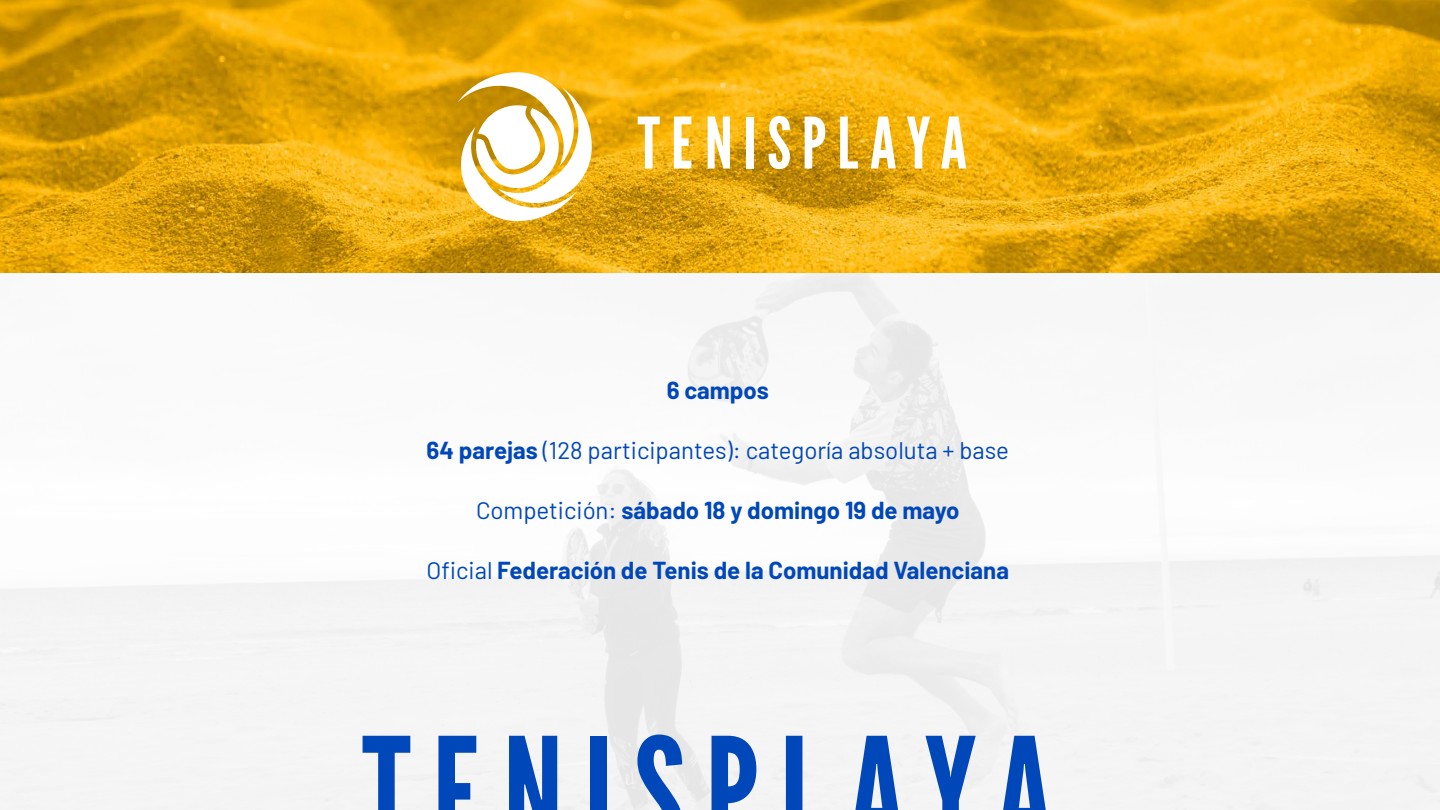
<style>
.page{position:relative;width:1440px;height:810px;background:#fff}
.page>*{position:absolute;margin:0;border:0;box-sizing:border-box;transform-origin:0 0}
.t1{font:153.07px "League Gothic";letter-spacing:.135em;color:#0047ba}
.t2{font:70.72px "League Gothic";letter-spacing:.15em;color:#fff}
.t3{font:700 24px "Barlow";color:#0047ba}
.t4{font:24px "Barlow";color:#0047ba}
.s1{font-weight:700}
.s2{font-weight:400}
</style>
<div class="page">
<div style="left:0;top:272px;width:1440px;height:538px;background:#f6f6f6"></div>
<img style="left:0;top:0;width:1440px;height:272px">
<svg style="left:458px;top:72px;width:134px;height:149px"></svg>
<h2 class="t2" style="left:637px;top:94px;width:332px">TENISPLAYA</h2>
<p class="t3" style="left:667px;top:373px;width:104px">6 campos</p>
<p class="t4" style="left:427px;top:433px;width:584px"><span class="s1">64 parejas</span> (128 participantes): categoría absoluta + base</p>
<p class="t3" style="left:476px;top:493px;width:485px"><span class="s2">Competición:</span> sábado 18 y domingo 19 de mayo</p>
<p class="t3" style="left:427px;top:553px;width:584px"><span class="s2">Oficial</span> Federación de Tenis de la Comunidad Valenciana</p>
<h1 class="t1" style="left:361px;top:687px;width:695px">TENISPLAYA</h1>
</div>
